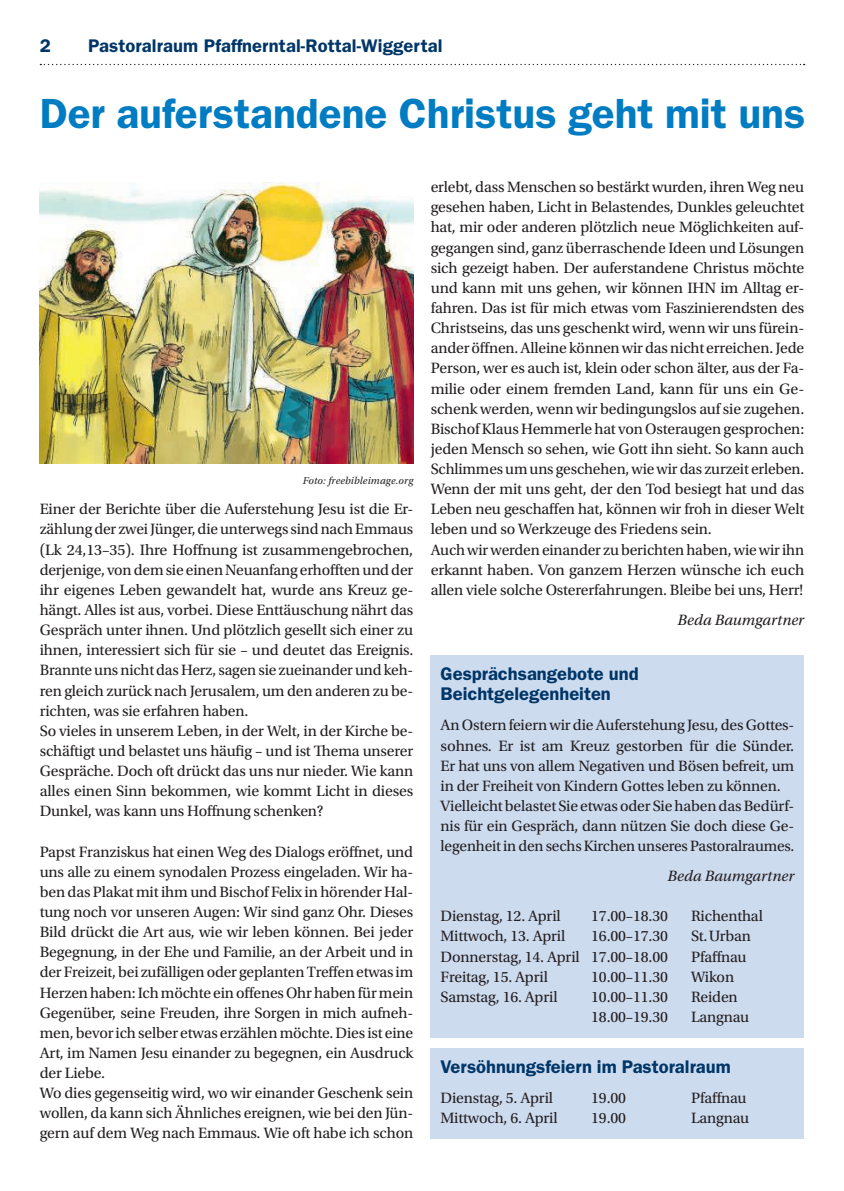
<style>
.page{position:relative;width:844px;height:1191px;background:#fff}
.page>*{position:absolute;margin:0;border:0;box-sizing:border-box;transform-origin:0 0}
.t1{font:600 42.35px "ITC Franklin Gothic Std";color:#007cc2}
.t2{font:600 18.38px/20.1px "ITC Franklin Gothic Std";color:#003667}
.t3{font:15.75px/20.1px "Utopia Std";letter-spacing:-.01em;color:#231f20}
.t4{font:italic 15.75px "Utopia Std";letter-spacing:.005em;color:#231f20}
.t5{font:italic 10.5px "Utopia Std";letter-spacing:.02em;color:#231f20}
</style>
<div class="page">
<svg style="left:40px;top:64px;width:764px;height:1px"></svg>
<img style="left:40px;top:182px;width:373px;height:282px">
<div style="left:430px;top:655px;width:374px;height:382px;background:#cddbef"></div>
<div style="left:430px;top:1047px;width:374px;height:91px;background:#cddbef"></div>
<p class="t2" style="left:40px;top:36px;width:13px">2</p>
<p class="t2" style="left:88px;top:36px;width:356px">Pastoralraum Pfaffnerntal-Rottal-Wiggertal</p>
<h1 class="t1" style="left:40px;top:89px;width:767px">Der auferstandene Christus geht mit uns</h1>
<p class="t5" style="left:303px;top:475px;width:112px">Foto: freebibleimage.org</p>
<p class="t3" style="left:40px;top:499px;width:375px">Einer der Berichte über die Auferstehung Jesu ist die Er&shy;zählung der zwei Jünger, die unterwegs sind nach Emmaus (Lk 24,13–35). Ihre Hoffnung ist zusammengebrochen, derjenige, von dem sie einen Neuanfang erhofften und der ihr eigenes Leben gewandelt hat, wurde ans Kreuz ge&shy;hängt. Alles ist aus, vorbei. Diese Enttäuschung nährt das Gespräch unter ihnen. Und plötzlich gesellt sich einer zu ihnen, interessiert sich für sie – und deutet das Ereignis.<br>Brannte uns nicht das Herz, sagen sie zueinander und keh&shy;ren gleich zurück nach Jerusalem, um den anderen zu be&shy;richten, was sie erfahren haben.<br>So vieles in unserem Leben, in der Welt, in der Kirche be&shy;schäftigt und belastet uns häufig – und ist Thema unserer Gespräche. Doch oft drückt das uns nur nieder. Wie kann alles einen Sinn bekommen, wie kommt Licht in dieses Dunkel, was kann uns Hoffnung schenken?</p>
<p class="t3" style="left:40px;top:841px;width:375px">Papst Franziskus hat einen Weg des Dialogs eröffnet, und uns alle zu einem synodalen Prozess eingeladen. Wir ha&shy;ben das Plakat mit ihm und Bischof Felix in hörender Hal&shy;tung noch vor unseren Augen: Wir sind ganz Ohr. Dieses Bild drückt die Art aus, wie wir leben können. Bei jeder Begegnung, in der Ehe und Familie, an der Arbeit und in der Freizeit, bei zufälligen oder geplanten Treffen etwas im Herzen haben: Ich möchte ein offenes Ohr haben für mein Gegenüber, seine Freuden, ihre Sorgen in mich aufneh&shy;men, bevor ich selber etwas erzählen möchte. Dies ist eine Art, im Namen Jesu einander zu begegnen, ein Ausdruck der Liebe.<br>Wo dies gegenseitig wird, wo wir einander Geschenk sein wollen, da kann sich Ähnliches ereignen, wie bei den Jün&shy;gern auf dem Weg nach Emmaus. Wie oft habe ich schon</p>
<p class="t3" style="left:430px;top:177px;width:375px">erlebt, dass Menschen so bestärkt wurden, ihren Weg neu gesehen haben, Licht in Belastendes, Dunkles geleuchtet hat, mir oder anderen plötzlich neue Möglichkeiten auf&shy;gegangen sind, ganz überraschende Ideen und Lösungen sich gezeigt haben. Der auferstandene Christus möchte und kann mit uns gehen, wir können IHN im Alltag er&shy;fahren. Das ist für mich etwas vom Faszinierendsten des Christseins, das uns geschenkt wird, wenn wir uns fürein&shy;ander öffnen. Alleine können wir das nicht erreichen. Jede Person, wer es auch ist, klein oder schon älter, aus der Fa&shy;milie oder einem fremden Land, kann für uns ein Ge&shy;schenk werden, wenn wir bedingungslos auf sie zugehen.<br>Bischof Klaus Hemmerle hat von Osteraugen gesprochen: jeden Mensch so sehen, wie Gott ihn sieht. So kann auch Schlimmes um uns geschehen, wie wir das zurzeit erleben.<br>Wenn der mit uns geht, der den Tod besiegt hat und das Leben neu geschaffen hat, können wir froh in dieser Welt leben und so Werkzeuge des Friedens sein.<br>Auch wir werden einander zu berichten haben, wie wir ihn erkannt haben. Von ganzem Herzen wünsche ich euch allen viele solche Ostererfahrungen. Bleibe bei uns, Herr!</p>
<p class="t4" style="left:677px;top:611px;width:128px">Beda Baumgartner</p>
<p class="t2" style="left:440px;top:664px;width:199px">Gesprächsangebote und<br>Beichtgelegenheiten</p>
<p class="t3" style="left:440px;top:715px;width:355px">An Ostern feiern wir die Auferstehung Jesu, des Gottes&shy;sohnes. Er ist am Kreuz gestorben für die Sünder.<br>Er hat uns von allem Negativen und Bösen befreit, um in der Freiheit von Kindern Gottes leben zu können.<br>Vielleicht belastet Sie etwas oder Sie haben das Bedürf&shy;nis für ein Gespräch, dann nützen Sie doch diese Ge&shy;legenheit in den sechs Kirchen unseres Pastoralraumes.</p>
<p class="t4" style="left:667px;top:867px;width:128px">Beda Baumgartner</p>
<p class="t3" style="left:440px;top:906px;width:122px">Dienstag, 12. April</p>
<p class="t3" style="left:591px;top:906px;width:78px">17.00–18.30</p>
<p class="t3" style="left:691px;top:906px;width:73px">Richenthal</p>
<p class="t3" style="left:440px;top:926px;width:126px">Mittwoch, 13. April</p>
<p class="t3" style="left:591px;top:926px;width:78px">16.00–17.30</p>
<p class="t3" style="left:691px;top:926px;width:61px">St.Urban</p>
<p class="t3" style="left:440px;top:946px;width:229px">Donnerstag, 14. April 17.00–18.00</p>
<p class="t3" style="left:691px;top:946px;width:57px">Pfaffnau</p>
<p class="t3" style="left:440px;top:966px;width:109px">Freitag, 15. April</p>
<p class="t3" style="left:591px;top:966px;width:78px">10.00–11.30</p>
<p class="t3" style="left:691px;top:966px;width:45px">Wikon</p>
<p class="t3" style="left:440px;top:987px;width:118px">Samstag, 16. April</p>
<p class="t3" style="left:591px;top:987px;width:78px">10.00–11.30</p>
<p class="t3" style="left:691px;top:987px;width:48px">Reiden</p>
<p class="t3" style="left:591px;top:1007px;width:78px">18.00–19.30</p>
<p class="t3" style="left:691px;top:1007px;width:60px">Langnau</p>
<p class="t2" style="left:440px;top:1056px;width:292px">Versöhnungsfeiern im Pastoralraum</p>
<p class="t3" style="left:440px;top:1088px;width:114px">Dienstag, 5. April</p>
<p class="t3" style="left:591px;top:1088px;width:36px">19.00</p>
<p class="t3" style="left:691px;top:1088px;width:57px">Pfaffnau</p>
<p class="t3" style="left:440px;top:1108px;width:118px">Mittwoch, 6. April</p>
<p class="t3" style="left:591px;top:1108px;width:36px">19.00</p>
<p class="t3" style="left:691px;top:1108px;width:60px">Langnau</p>
</div>
